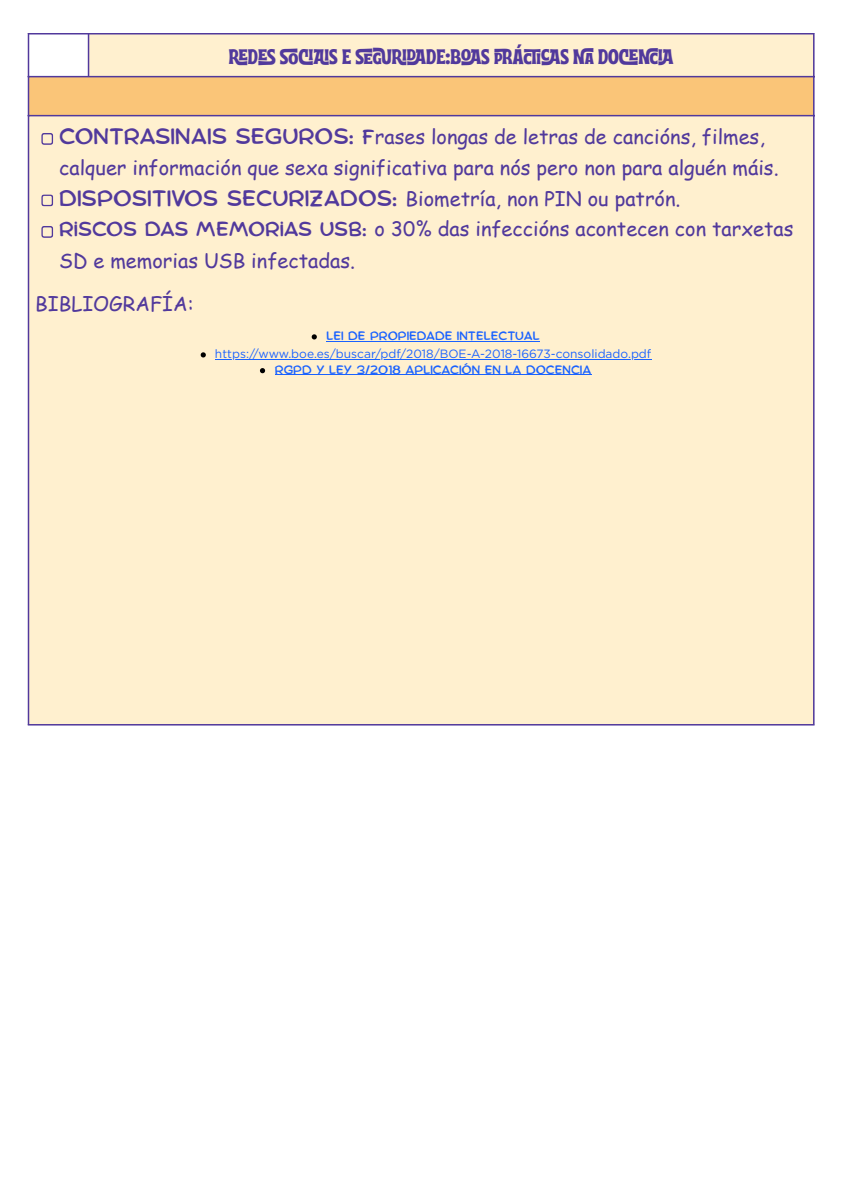
<style>
.page{position:relative;width:842px;height:1190px;background:#fff}
.page>*{position:absolute;margin:0;border:0;box-sizing:border-box;transform-origin:0 0}
.t1{font:21px "Ayr Tropika Island Int";letter-spacing:.105em;color:#51399c}
.t2{font:20px/30.8px "Comic Sans MS";color:#51399c}
.t3{font:12px "Gotham";color:#1a62ff}
.t4{font:12px "Comica";color:#1a62ff}
.s1{font-family:"Comica";font-size:22px}
.s2{font-family:"Comica"}
</style>
<div class="page">
<div style="left:29px;top:35px;width:784px;height:689px;background:#fff0cf"></div>
<div style="left:28px;top:76px;width:786px;height:40px;background:#fac578"></div>
<svg style="left:41px;top:133px;width:12px;height:12px"></svg>
<svg style="left:41px;top:194px;width:12px;height:12px"></svg>
<svg style="left:41px;top:226px;width:12px;height:12px"></svg>
<svg style="left:312px;top:334px;width:5px;height:5px"></svg>
<hr style="left:326px;top:341px;width:214px;height:1px;background:#1a62ff">
<svg style="left:201px;top:352px;width:5px;height:5px"></svg>
<hr style="left:215px;top:359px;width:436px;height:1px;background:#1a62ff">
<svg style="left:260px;top:368px;width:5px;height:5px"></svg>
<hr style="left:275px;top:374px;width:316px;height:1px;background:#1a62ff">
<hr style="left:28px;top:35px;width:1px;height:689px;background:#51399c">
<hr style="left:88px;top:35px;width:1px;height:41px;background:#51399c">
<hr style="left:813px;top:35px;width:2px;height:689px;background:#51399c">
<hr style="left:28px;top:33px;width:787px;height:2px;background:#51399c">
<hr style="left:28px;top:76px;width:787px;height:1px;background:#51399c">
<hr style="left:28px;top:115px;width:787px;height:1px;background:#51399c">
<hr style="left:28px;top:724px;width:787px;height:1px;background:#51399c">
<p class="t1" style="left:229px;top:36px;width:439px">REDES SOCIAISESEGURIDADE:BOASPRÁCTICASNA DOCENCIA</p>
<p class="t2" style="left:59px;top:121px;width:721px"><span class="s1">CONTRASINAIS SEGUROS:</span> <span class="s2">F</span>rases longas de letras de cancións, filmes, calquer información que sexa significativa para nós pero non para alguén máis.</p>
<p class="t2" style="left:59px;top:182px;width:623px"><span class="s1">DISPOSITIVOS SECURIZADOS:</span> Biometría, non PIN ou patrón.</p>
<p class="t2" style="left:59px;top:213px;width:736px;line-height:31.5px"><span class="s2">RISCOS DAS MEMORIAS USB:</span> o 30% das infeccións acontecen con tarxetas<br>SD e memorias USB infectadas.</p>
<h2 class="t2" style="left:35px;top:287px;width:160px">BIBLIOGRAFÍA:</h2>
<p class="t4" style="left:326px;top:330px;width:215px">LEI DE PROPIEDADE INTELECTUAL</p>
<p class="t3" style="left:215px;top:346px;width:438px">https://www.boe.es/buscar/pdf/2018/BOE-A-2018-16673-consolidado.pdf</p>
<p class="t4" style="left:275px;top:364px;width:318px">RGPD Y LEY 3/2018 APLICACIÓN EN LA DOCENCIA</p>
</div>
